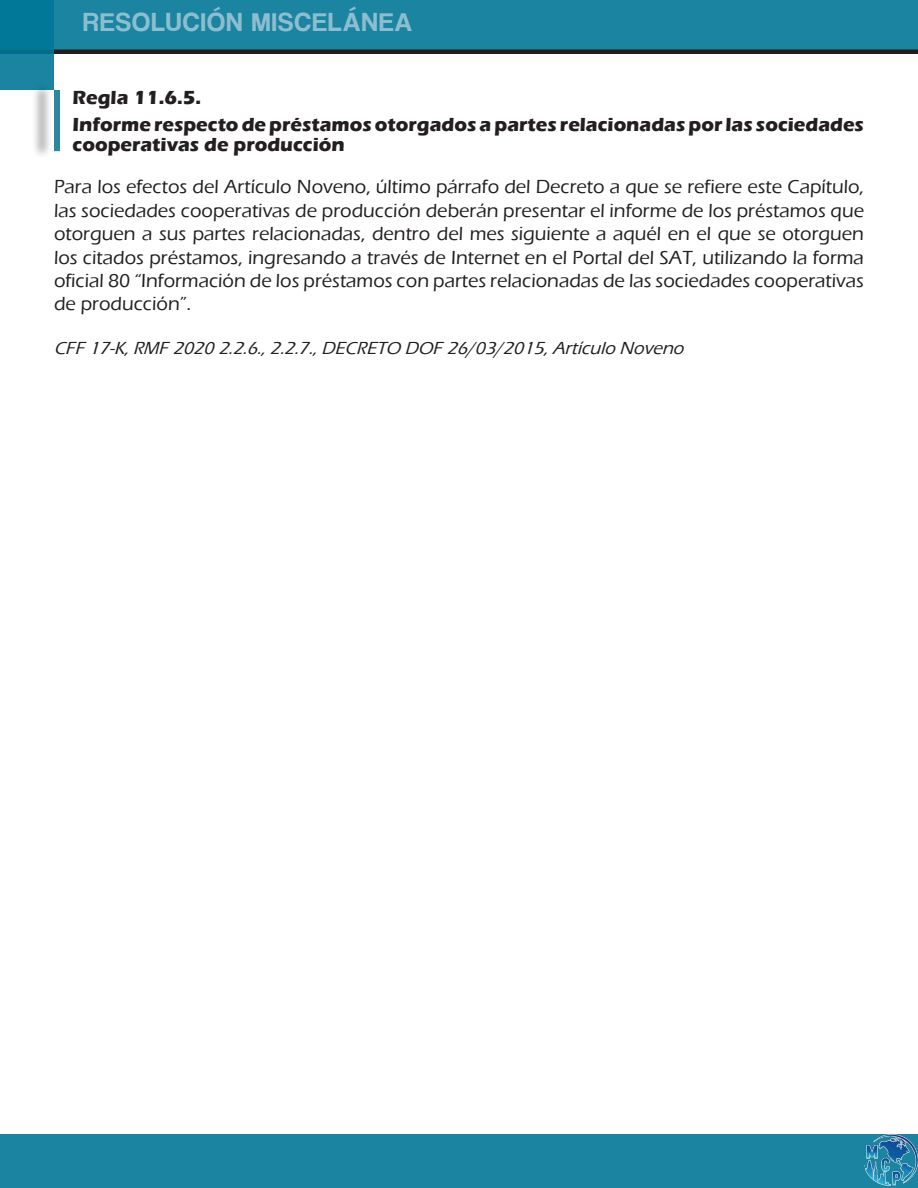
<style>
.page{position:relative;width:918px;height:1188px;background:#fff}
.page>*{position:absolute;margin:0;border:0;box-sizing:border-box;transform-origin:0 0}
.t1{font:27px "Coolvetica Rg";letter-spacing:.05em;color:#9ac5d5}
.t2{font:500 19.5px/23.4px "Eras ITC";color:#231f20;text-align:justify}
.t3{font:700 19.5px "Eras ITC";color:#231f20}
.REFERENCIAS{font:italic 500 18px "Eras ITC";color:#231f20}
</style>
<div class="page">
<div style="left:0;top:0;width:918px;height:54px;background:#1a84a1"></div>
<div style="left:0;top:1134px;width:918px;height:54px;background:#1a84a1"></div>
<hr style="left:0;top:50px;width:918px;height:4px;background:#231f20">
<img style="left:864px;top:1134px;width:54px;height:53px">
<svg style="left:0;top:0;width:54px;height:90px;background:#0b7c9a"></svg>
<div style="left:31px;top:82px;width:22px;height:77px;background:#231f20;opacity:.5"></div>
<div style="left:54px;top:93px;width:6px;height:55px;background:#2d879e"></div>
<h1 class="t1" style="left:83px;top:6px;width:331px">RESOLUCIÓN MISCELÁNEA</h1>
<p class="t3" style="left:73px;top:86px;width:130px">Regla 11.6.5.</p>
<p class="t3" style="left:73px;top:113px;width:793px">Informe respecto de préstamos otorgados a partes relacionadas por las sociedades</p>
<p class="t3" style="left:73px;top:133px;width:274px">cooperativas de producción</p>
<p class="t2" style="left:54px;top:175px;width:812px">Para los efectos del Artículo Noveno, último párrafo del Decreto a que se refiere este Capítulo, las sociedades cooperativas de producción deberán presentar el informe de los préstamos que otorguen a sus partes relacionadas, dentro del mes siguiente a aquél en el que se otorguen los citados préstamos, ingresando a través de Internet en el Portal del SAT, utilizando la forma oficial 80 “Información de los préstamos con partes relacionadas de las sociedades cooperativas de producción”.</p>
<p class="REFERENCIAS" style="left:54px;top:338px;width:636px">CFF 17-K,RMF 2020 2.2.6.,2.2.7.,DECRETO DOF 26/03/2015,Artículo Noveno</p>
</div>
